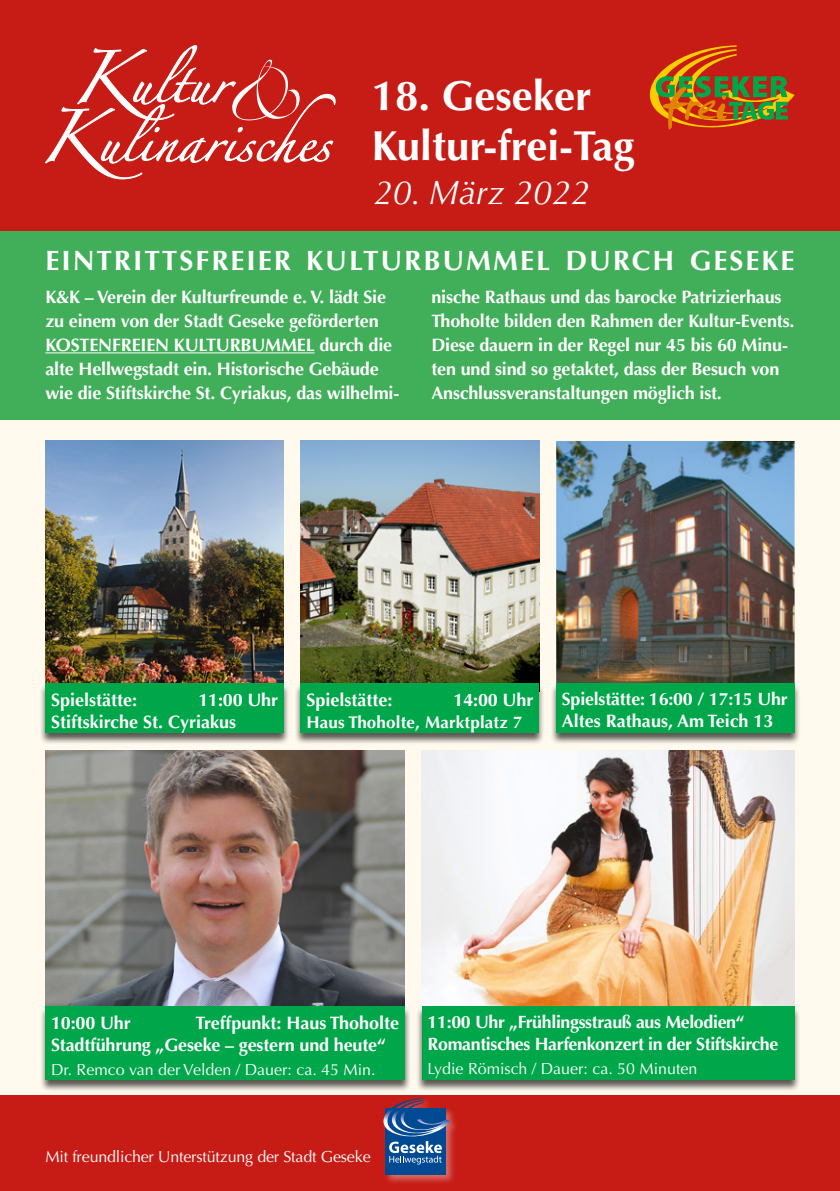
<style>
.page{position:relative;width:840px;height:1191px;background:#fff}
.page>*{position:absolute;margin:0;border:0;box-sizing:border-box;transform-origin:0 0}
.t1{font:700 42px/50.4px "Optima LT";color:#fff}
.t2{font:italic 34px "Optima LT";color:#fff}
.t3{font:700 28px "Optima LT";letter-spacing:.07em;color:#fff}
.t4{font:700 18px/24px "Optima LT";letter-spacing:-.01em;color:#fff}
.t5{font:700 18px "Optima";letter-spacing:-.01em;color:#fff}
.t6{font:700 17.8px "Optima";letter-spacing:-.02em;color:#fff}
.t7{font:700 17.8px "Optima LT";letter-spacing:-.02em;color:#fff}
.t8{font:700 17px "Optima LT";letter-spacing:.01em;color:#fff}
.t9{font:16px "Optima LT";letter-spacing:-.005em;color:#fff}
.s1{font-family:"Optima LT"}
</style>
<div class="page">
<img style="left:0;top:0;width:839px;height:1191px">
<h1 class="t1" style="left:371px;top:71px;width:264px">18. Geseker<br>Kultur-frei-Tag</h1>
<h2 class="t2" style="left:373px;top:173px;width:217px">20. März 2022</h2>
<h3 class="t3" style="left:45px;top:244px;width:750px">EINTRITTSFREIER KULTURBUMMEL DURCH GESEKE</h3>
<p class="t4" style="left:431px;top:285px;width:364px">nische Rathaus und das barocke Patrizierhaus Thoholte bilden den Rahmen der Kultur-Events.<br>Diese dauern in der Regel nur 45 bis 60 Minu&shy;ten und sind so getaktet, dass der Besuch von Anschlussveranstaltungen möglich ist.</p>
<p class="t4" style="left:45px;top:285px;width:355px">K&amp;K – Verein der Kulturfreunde e. V. lädt Sie zu einem von der Stadt Geseke geförderten KOSTENFREIEN KULTURBUMMEL durch die alte Hellwegstadt ein. Historische Gebäude wie die Stiftskirche St. Cyriakus, das wilhelmi-</p>
<p class="t4" style="left:51px;top:688px;width:88px">Spielstätte:</p>
<p class="t5" style="left:198px;top:689px;width:81px">11:00 Uhr</p>
<p class="t4" style="left:51px;top:710px;width:186px">Stiftskirche St. Cyriakus</p>
<p class="t4" style="left:306px;top:688px;width:88px">Spielstätte:</p>
<p class="t5" style="left:453px;top:689px;width:81px">14:00 Uhr</p>
<p class="t8" style="left:306px;top:712px;width:217px">Haus Thoholte, Marktplatz 7</p>
<p class="t6" style="left:561px;top:689px;width:227px"><span class="s1">Spielstätte:</span> 16:00 / 17:15 Uhr</p>
<p class="t4" style="left:561px;top:709px;width:213px">Altes Rathaus, Am Teich 13</p>
<p class="t5" style="left:51px;top:1012px;width:81px">10:00 Uhr</p>
<p class="t4" style="left:195px;top:1010px;width:205px">Treffpunkt: Haus Thoholte</p>
<p class="t5" style="left:51px;top:1034px;width:336px">Stadtführung „Geseke – gestern und heute“</p>
<p class="t9" style="left:51px;top:1059px;width:326px">Dr. Remco van der Velden / Dauer: ca. 45 Min.</p>
<p class="t9" style="left:45px;top:1147px;width:326px">Mit freundlicher Unterstützung der Stadt Geseke</p>
<p class="t6" style="left:427px;top:1012px;width:318px">11:00 Uhr „Frühlingsstrauß aus Melodien“</p>
<p class="t7" style="left:427px;top:1034px;width:352px">Romantisches Harfenkonzert in der Stiftskirche</p>
<p class="t9" style="left:427px;top:1059px;width:271px">Lydie Römisch / Dauer: ca. 50 Minuten</p>
</div>
